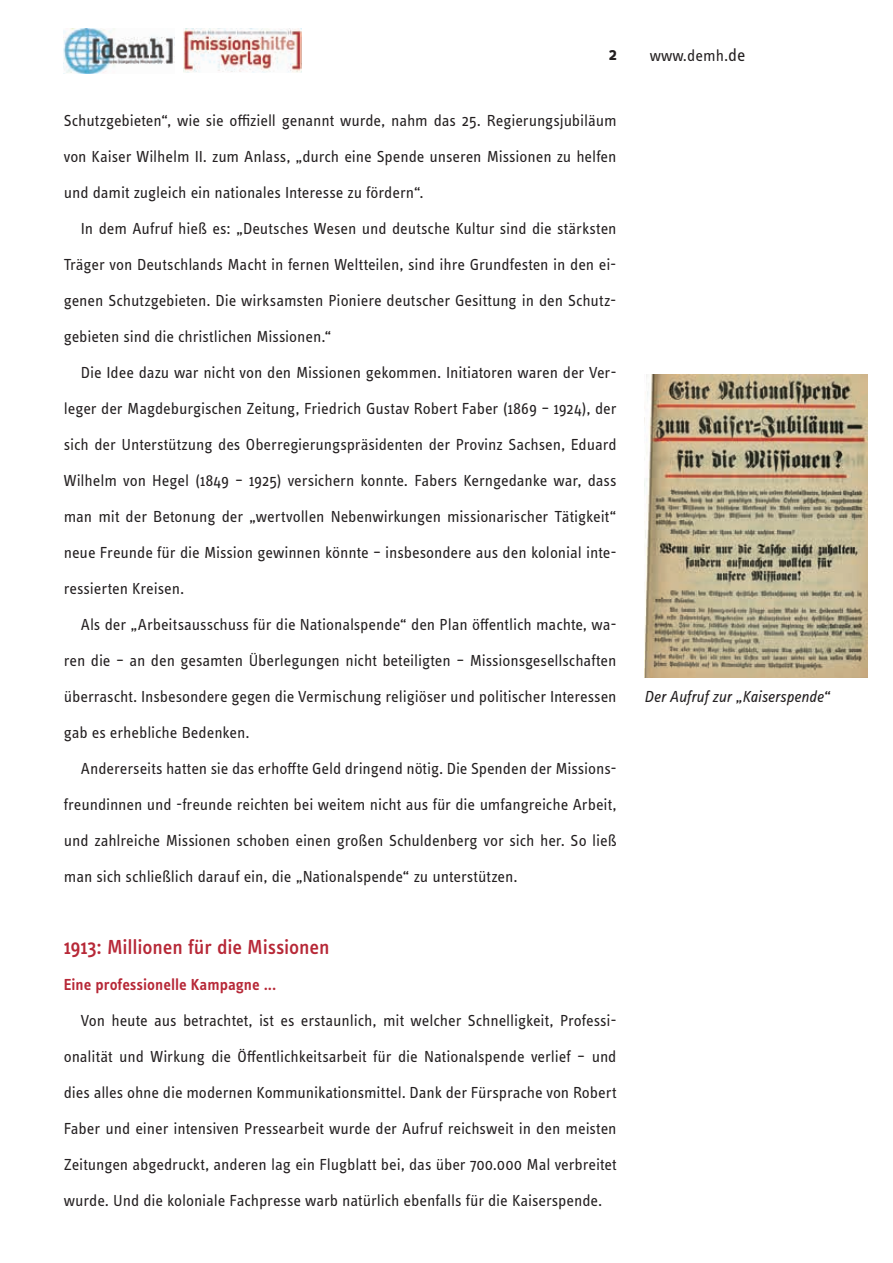
<style>
.page{position:relative;width:893px;height:1263px;background:#fff}
.page>*{position:absolute;margin:0;border:0;box-sizing:border-box;transform-origin:0 0}
.t1{font:500 21px "Info OT Text";letter-spacing:-.01em;color:#b72837}
.t2{font:700 18px "Info OT Text";color:#231f20}
.t3{font:16.5px/36px "Info OT Text";letter-spacing:-.005em;color:#231f20;text-align:justify}
.t4{font:600 16.5px "Info OT Text";color:#b72837}
.t5{font:italic 16.5px "Info Text OT";letter-spacing:-.005em;color:#231f20}
.s1{font-size:18px}
</style>
<div class="page">
<img style="left:184px;top:29px;width:118px;height:44px">
<img style="left:64px;top:29px;width:110px;height:44px">
<img style="left:644px;top:374px;width:223px;height:303px">
<p class="t2" style="left:609px;top:43px;width:10px">2</p>
<p class="t3" style="left:650px;top:37px;width:97px">www.demh.<span class="s1">de</span></p>
<p class="t3" style="left:64px;top:102px;width:554px">Schutzgebieten“, wie sie offiziell genannt wurde, nahm das 25. Regierungsjubiläum von Kaiser Wilhelm II. zum Anlass, „durch eine Spende unseren Missionen zu helfen und damit zugleich ein nationales Interesse zu fördern“.</p>
<p class="t3" style="left:64px;top:210px;width:554px;text-indent:17px">In dem Aufruf hieß es: „Deutsches Wesen und deutsche Kultur sind die stärksten Träger von Deutschlands Macht in fernen Weltteilen, sind ihre Grundfesten in den ei&shy;genen Schutzgebieten. Die wirksamsten Pioniere deutscher Gesittung in den Schutz&shy;gebieten sind die christlichen Missionen.“</p>
<p class="t3" style="left:64px;top:354px;width:554px;text-indent:17px">Die Idee dazu war nicht von den Missionen gekommen. Initiatoren waren der Ver&shy;leger der Magdeburgischen Zeitung, Friedrich Gustav Robert Faber (1869 – 1924), der sich der Unterstützung des Oberregierungspräsidenten der Provinz Sachsen, Eduard Wilhelm von Hegel (1849 – 1925) versichern konnte. Fabers Kerngedanke war, dass man mit der Betonung der „wertvollen Nebenwirkungen missionarischer Tätigkeit“ neue Freunde für die Mission gewinnen könnte – insbesondere aus den kolonial inte&shy;ressierten Kreisen.</p>
<p class="t3" style="left:64px;top:606px;width:554px;text-indent:17px">Als der „Arbeitsausschuss für die Nationalspende“ den Plan öffentlich machte, wa&shy;ren die – an den gesamten Überlegungen nicht beteiligten – Missionsgesellschaften überrascht. Insbesondere gegen die Vermischung religiöser und politischer Interessen gab es erhebliche Bedenken.</p>
<p class="t3" style="left:64px;top:750px;width:554px;text-indent:17px">Andererseits hatten sie das erhoffte Geld dringend nötig. Die Spenden der Missions&shy;freundinnen und -freunde reichten bei weitem nicht aus für die umfangreiche Arbeit, und zahlreiche Missionen schoben einen großen Schuldenberg vor sich her. So ließ man sich schließlich darauf ein, die „Nationalspende“ zu unterstützen.</p>
<p class="t1" style="left:64px;top:934px;width:267px">1913: Millionen für die Missionen</p>
<p class="t4" style="left:64px;top:974px;width:214px">Eine professionelle Kampagne ...</p>
<p class="t3" style="left:64px;top:1002px;width:554px;text-indent:17px">Von heute aus betrachtet, ist es erstaunlich, mit welcher Schnelligkeit, Professi&shy;onalität und Wirkung die Öffentlichkeitsarbeit für die Nationalspende verlief – und dies alles ohne die modernen Kommunikationsmittel. Dank der Fürsprache von Robert Faber und einer intensiven Pressearbeit wurde der Aufruf reichsweit in den meisten Zeitungen abgedruckt, anderen lag ein Flugblatt bei, das über 700.000 Mal verbreitet wurde. Und die koloniale Fachpresse warb natürlich ebenfalls für die Kaiserspende.</p>
<p class="t5" style="left:644px;top:687px;width:187px">Der Aufruf zur „Kaiserspende“</p>
</div>
